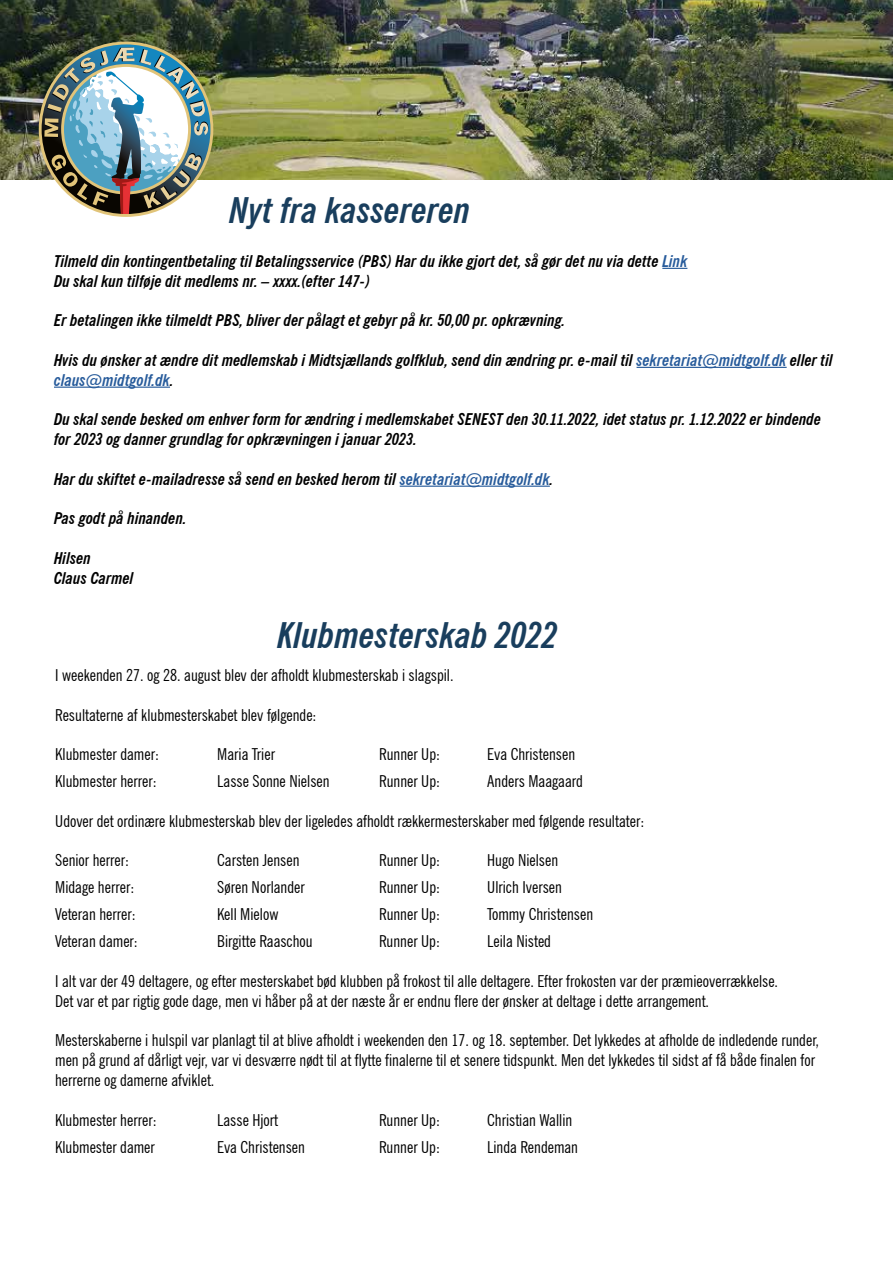
<style>
.page{position:relative;width:893px;height:1263px;background:#fff}
.page>*{position:absolute;margin:0;border:0;box-sizing:border-box;transform-origin:0 0}
.t1{font:italic 700 condensed 36px "News Gothic BT";color:#193e5d}
.t2{font:condensed 16.5px/19.8px "News Gothic BT";color:#000}
.t3{font:italic 700 condensed 16.5px/19.8px "News Gothic BT";color:#000}
.s1{color:#275b9b}
</style>
<div class="page">
<img style="left:0;top:0;width:893px;height:180px">
<img style="left:44px;top:48px;width:164px;height:167px">
<svg style="left:662px;top:268px;width:25px;height:1px"></svg>
<hr style="left:637px;top:367px;width:150px;height:1px;background:#275b9b">
<hr style="left:54px;top:387px;width:116px;height:1px;background:#275b9b">
<hr style="left:400px;top:486px;width:150px;height:1px;background:#275b9b">
<h1 class="t1" style="left:230px;top:188px;width:242px">Nyt fra kassereren</h1>
<p class="t3" style="left:54px;top:251px;width:635px">Tilmeld din kontingentbetaling til Betalingsservice (PBS) Har du ikke gjort det, så gør det nu via dette <span class="s1">Link<br></span>Du skal kun tilføje dit medlems nr. – xxxx.(efter 147-)</p>
<p class="t3" style="left:54px;top:310px;width:513px">Er betalingen ikke tilmeldt PBS, bliver der pålagt et gebyr på kr. 50,00 pr. opkrævning.</p>
<p class="t3" style="left:54px;top:350px;width:780px">Hvis du ønsker at ændre dit medlemskab i Midtsjællands golfklub, send din ændring pr. e-mail til <span class="s1">sekretariat@midtgolf.dk</span> eller til <span class="s1">claus@midtgolf.dk</span>.</p>
<p class="t3" style="left:54px;top:409px;width:769px">Du skal sende besked om enhver form for ændring i medlemskabet SENEST den 30.11.2022, idet status pr. 1.12.2022 er bindende for 2023 og danner grundlag for opkrævningen i januar 2023.</p>
<p class="t3" style="left:54px;top:469px;width:501px">Har du skiftet e-mailadresse så send en besked herom til <span class="s1">sekretariat@midtgolf.dk</span>.</p>
<p class="t3" style="left:54px;top:508px;width:134px">Pas godt på hinanden.</p>
<p class="t3" style="left:54px;top:548px;width:81px">Hilsen<br>Claus Carmel</p>
<h1 class="t1" style="left:277px;top:613px;width:282px">Klubmesterskab 2022</h1>
<p class="t2" style="left:55px;top:665px;width:400px">I weekenden 27. og 28. august blev der afholdt klubmesterskab i slagspil.</p>
<p class="t2" style="left:55px;top:705px;width:263px">Resultaterne af klubmesterskabet blev følgende:</p>
<p class="t2" style="left:55px;top:744px;width:105px">Klubmester damer:</p>
<p class="t2" style="left:217px;top:744px;width:59px">Maria Trier</p>
<p class="t2" style="left:379px;top:744px;width:62px">Runner Up:</p>
<p class="t2" style="left:487px;top:744px;width:89px">Eva Christensen</p>
<p class="t2" style="left:55px;top:771px;width:103px">Klubmester herrer:</p>
<p class="t2" style="left:217px;top:771px;width:114px">Lasse Sonne Nielsen</p>
<p class="t2" style="left:379px;top:771px;width:62px">Runner Up:</p>
<p class="t2" style="left:487px;top:771px;width:97px">Anders Maagaard</p>
<p class="t2" style="left:55px;top:811px;width:591px">Udover det ordinære klubmesterskab blev der ligeledes afholdt rækkermesterskaber med følgende resultater:</p>
<p class="t2" style="left:55px;top:850px;width:75px">Senior herrer:</p>
<p class="t2" style="left:217px;top:850px;width:84px">Carsten Jensen</p>
<p class="t2" style="left:379px;top:850px;width:62px">Runner Up:</p>
<p class="t2" style="left:487px;top:850px;width:73px">Hugo Nielsen</p>
<p class="t2" style="left:55px;top:877px;width:81px">Midage herrer:</p>
<p class="t2" style="left:217px;top:877px;width:89px">Søren Norlander</p>
<p class="t2" style="left:379px;top:877px;width:62px">Runner Up:</p>
<p class="t2" style="left:487px;top:877px;width:76px">Ulrich Iversen</p>
<p class="t2" style="left:55px;top:904px;width:82px">Veteran herrer:</p>
<p class="t2" style="left:217px;top:904px;width:63px">Kell Mielow</p>
<p class="t2" style="left:379px;top:904px;width:62px">Runner Up:</p>
<p class="t2" style="left:487px;top:904px;width:107px">Tommy Christensen</p>
<p class="t2" style="left:55px;top:931px;width:84px">Veteran damer:</p>
<p class="t2" style="left:217px;top:931px;width:97px">Birgitte Raaschou</p>
<p class="t2" style="left:379px;top:931px;width:62px">Runner Up:</p>
<p class="t2" style="left:487px;top:931px;width:65px">Leila Nisted</p>
<p class="t2" style="left:55px;top:971px;width:724px">I alt var der 49 deltagere, og efter mesterskabet bød klubben på frokost til alle deltagere. Efter frokosten var der præmieoverrækkelse.<br>Det var et par rigtig gode dage, men vi håber på at der næste år er endnu flere der ønsker at deltage i dette arrangement.</p>
<p class="t2" style="left:55px;top:1030px;width:765px">Mesterskaberne i hulspil var planlagt til at blive afholdt i weekenden den 17. og 18. september. Det lykkedes at afholde de indledende runder, men på grund af dårligt vejr, var vi desværre nødt til at flytte finalerne til et senere tidspunkt. Men det lykkedes til sidst af få både finalen for herrerne og damerne afviklet.</p>
<p class="t2" style="left:55px;top:1110px;width:103px">Klubmester herrer:</p>
<p class="t2" style="left:217px;top:1110px;width:63px">Lasse Hjort</p>
<p class="t2" style="left:379px;top:1110px;width:62px">Runner Up:</p>
<p class="t2" style="left:487px;top:1110px;width:87px">Christian Wallin</p>
<p class="t2" style="left:55px;top:1137px;width:101px">Klubmester damer</p>
<p class="t2" style="left:217px;top:1137px;width:89px">Eva Christensen</p>
<p class="t2" style="left:379px;top:1137px;width:62px">Runner Up:</p>
<p class="t2" style="left:487px;top:1137px;width:92px">Linda Rendeman</p>
</div>
